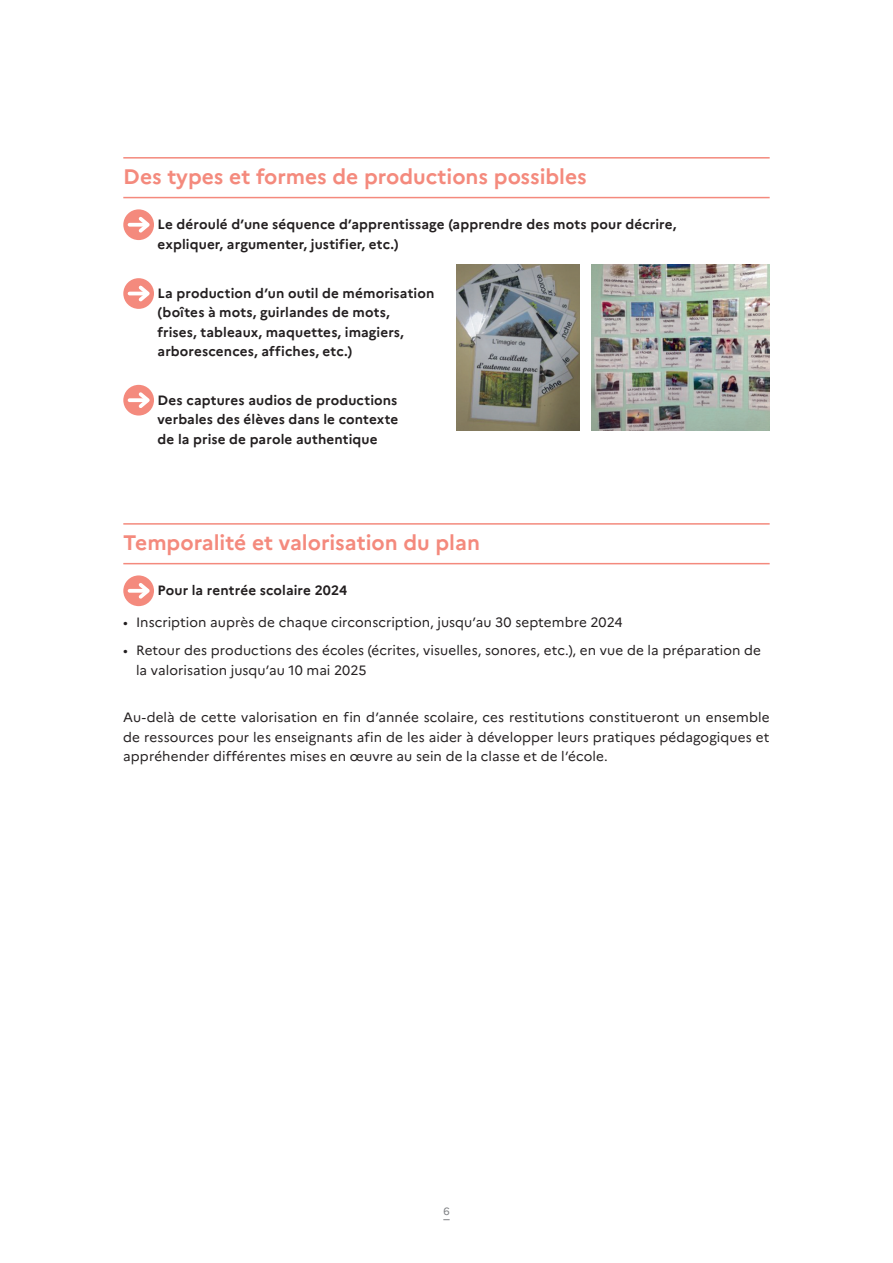
<style>
.page{position:relative;width:893px;height:1263px;background:#fff}
.page>*{position:absolute;margin:0;border:0;box-sizing:border-box;transform-origin:0 0}
.TitrePriorité1{font:700 21px "Marianne";color:#f48a7d}
.CourantJustif{font:13.5px/19.5px "Marianne";letter-spacing:.005em;color:#231f20}
.CASF_CourantGaucheBoldFleche{font:700 13.5px/19.5px "Marianne";letter-spacing:.01em;color:#231f20}
.t1{font:10.5px "Marianne";color:#808285}
</style>
<div class="page">
<hr style="left:123px;top:523px;width:647px;height:2px;background:#f48a7d">
<hr style="left:123px;top:563px;width:647px;height:1px;background:#f48a7d">
<div style="left:123px;top:575px;width:31px;height:31px;background:#f48a7d;border-radius:50%"></div>
<svg style="left:130px;top:589px;width:5px;height:4px"></svg>
<svg style="left:135px;top:579px;width:19px;height:23px"></svg>
<hr style="left:123px;top:157px;width:647px;height:2px;background:#f48a7d">
<hr style="left:123px;top:197px;width:647px;height:1px;background:#f48a7d">
<div style="left:123px;top:209px;width:31px;height:31px;background:#f48a7d;border-radius:50%"></div>
<svg style="left:130px;top:223px;width:5px;height:4px"></svg>
<svg style="left:135px;top:213px;width:19px;height:23px"></svg>
<div style="left:123px;top:278px;width:31px;height:31px;background:#f48a7d;border-radius:50%"></div>
<hr style="left:130px;top:292px;width:16px;height:3px;background:#fff">
<svg style="left:135px;top:282px;width:19px;height:23px"></svg>
<div style="left:123px;top:385px;width:31px;height:30px;background:#f48a7d;border-radius:50%"></div>
<svg style="left:130px;top:398px;width:5px;height:4px"></svg>
<svg style="left:135px;top:389px;width:19px;height:22px"></svg>
<img style="left:457px;top:265px;width:122px;height:165px">
<img style="left:592px;top:265px;width:178px;height:165px">
<p class="TitrePriorité1" style="left:123px;top:164px;width:465px">Des types et formes de productions possibles</p>
<p class="CASF_CourantGaucheBoldFleche" style="left:158px;top:214px;width:520px">Le déroulé d’une séquence d’apprentissage (apprendre des mots pour décrire, expliquer, argumenter, justifier, etc.)</p>
<p class="CASF_CourantGaucheBoldFleche" style="left:158px;top:283px;width:278px">La production d’un outil de mémorisation (boîtes à mots, guirlandes de mots,<br>frises, tableaux, maquettes, imagiers, arborescences, affiches, etc.)</p>
<p class="CASF_CourantGaucheBoldFleche" style="left:158px;top:390px;width:242px;text-align:justify">Des captures audios de productions verbales des élèves dans le contexte de la prise de parole authentique</p>
<p class="TitrePriorité1" style="left:123px;top:530px;width:358px">Temporalité et valorisation du plan</p>
<p class="CASF_CourantGaucheBoldFleche" style="left:158px;top:581px;width:191px">Pour la rentrée scolaire 2024</p>
<p class="CourantJustif" style="left:123px;top:613px;width:501px">• Inscription auprès de chaque circonscription, jusqu’au 30 septembre 2024</p>
<p class="CourantJustif" style="left:136px;top:641px;width:627px;text-indent:-13px">• Retour des productions des écoles (écrites, visuelles, sonores, etc.), en vue de la préparation de la valorisation jusqu’au 10 mai 2025</p>
<p class="CourantJustif" style="left:123px;top:708px;width:648px;text-align:justify">Au-delà de cette valorisation en fin d’année scolaire, ces restitutions constitueront un ensemble de ressources pour les enseignants afin de les aider à développer leurs pratiques pédagogiques et appréhender différentes mises en œuvre au sein de la classe et de l’école.</p>
<p class="t1" style="left:443px;top:1205px;width:8px">6</p>
</div>
